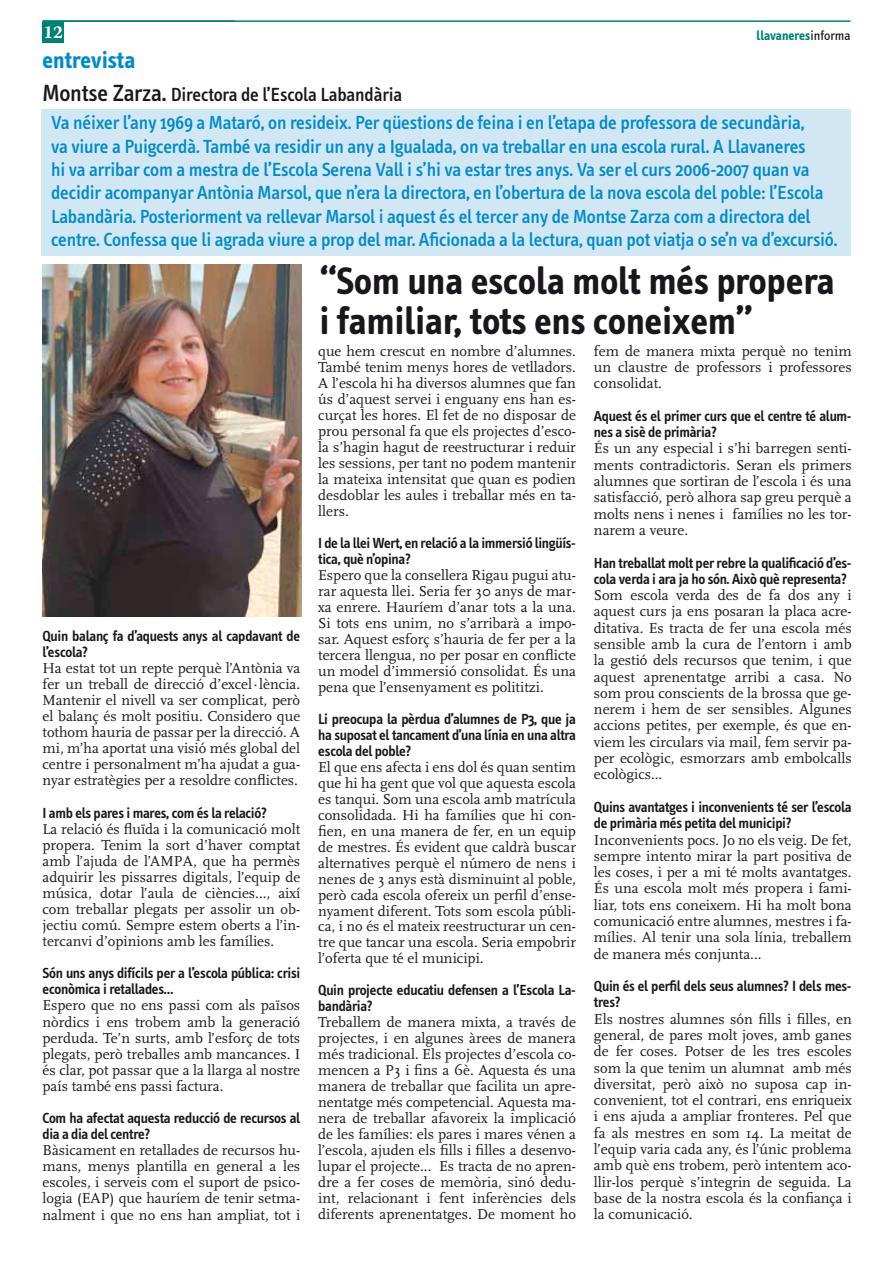
<style>
.page{position:relative;width:893px;height:1263px;background:#fff}
.page>*{position:absolute;margin:0;border:0;box-sizing:border-box;transform-origin:0 0}
.t1{font:700 39px/40.5px "Info Text";color:#1a171c}
.t2{font:700 24px "Info Text";color:#008bca}
.t3{font:500 19.5px/23.4px "Info Text";letter-spacing:-.01em;color:#008bca}
.t4{font:700 18px "Warnock Pro";color:#fff}
.t5{font:15px/16px "Scala";color:#1a171c;text-align:justify}
.t6{font:600 15px/16px "Info Text";letter-spacing:-.02em;color:#1a171c}
.t7{font:700 13.5px "Info Text";color:#008176}
.s1{font-weight:400;color:#1a171c}
.s2{font-size:24px;color:#1a171c}
.s3{color:#1a171c}
</style>
<div class="page">
<hr style="left:43px;top:20px;width:807px;height:2px;background:#008176">
<div style="left:43px;top:22px;width:21px;height:21px;background:#008176"></div>
<div style="left:41px;top:109px;width:809px;height:147px;background:#d1e7f4"></div>
<img style="left:43px;top:264px;width:258px;height:353px">
<p class="t4" style="left:43px;top:21px;width:21px">12</p>
<p class="t7" style="left:757px;top:27px;width:95px">llavaneres<span class="s1">informa</span></p>
<h2 class="t2" style="left:43px;top:46px;width:94px">entrevista</h2>
<h3 class="t3" style="left:51px;top:80px;width:755px;line-height:28.3px;text-indent:-9px"><span class="s2">Montse Zarza.</span> <span class="s3">Directora de l’Escola Labandària<br></span>Va néixer l’any 1969 a Mataró, on resideix. Per qüestions de feina i en l’etapa de professora de secundària,</h3>
<p class="t3" style="left:51px;top:135px;width:788px">va viure a Puigcerdà. També va residir un any a Igualada, on va treballar en una escola rural. A Llavaneres<br>hi va arribar com a mestra de l’Escola Serena Vall i s’hi va estar tres anys. Va ser el curs 2006-2007 quan va decidir acompanyar Antònia Marsol, que n’era la directora, en l’obertura de la nova escola del poble: l’Escola Labandària. Posteriorment va rellevar Marsol i aquest és el tercer any de Montse Zarza com a directora del centre. Confessa que li agrada viure a prop del mar. Aficionada a la lectura, quan pot viatja o se’n va d’excursió.</p>
<p class="t6" style="left:43px;top:628px;width:259px">Quin balanç fa d’aquests anys al capdavant de l’escola?</p>
<p class="t5" style="left:43px;top:660px;width:259px">Ha estat tot un repte perquè l’Antònia va fer un treball de direcció d’excel·lència.<br>Mantenir el nivell va ser complicat, però el balanç és molt positiu. Considero que tothom hauria de passar per la direcció. A mi, m’ha aportat una visió més global del centre i personalment m’ha ajudat a gua&shy;nyar estratègies per a resoldre conflictes.</p>
<p class="t6" style="left:43px;top:805px;width:226px">I amb els pares i mares, com és la relació?</p>
<p class="t5" style="left:43px;top:821px;width:259px">La relació és fluïda i la comunicació molt propera. Tenim la sort d’haver comptat amb l’ajuda de l’AMPA, que ha permès adquirir les pissarres digitals, l’equip de música, dotar l’aula de ciències..., així com treballar plegats per assolir un ob&shy;jectiu comú. Sempre estem oberts a l’in&shy;tercanvi d’opinions amb les famílies.</p>
<p class="t6" style="left:43px;top:965px;width:259px">Són uns anys difícils per a l’escola pública: crisi econòmica i retallades...</p>
<p class="t5" style="left:43px;top:998px;width:259px">Espero que no ens passi com als països nòrdics i ens trobem amb la generació perduda. Te’n surts, amb l’esforç de tots plegats, però treballes amb mancances. I és clar, pot passar que a la llarga al nostre país també ens passi factura.</p>
<p class="t6" style="left:43px;top:1110px;width:259px">Com ha afectat aquesta reducció de recursos al dia a dia del centre?</p>
<p class="t5" style="left:43px;top:1142px;width:259px">Bàsicament en retallades de recursos hu&shy;mans, menys plantilla en general a les escoles, i serveis com el suport de psico&shy;logia (EAP) que hauríem de tenir setma&shy;nalment i que no ens han ampliat, tot i</p>
<h1 class="t1" style="left:319px;top:261px;width:517px">“Som una escola molt més propera i familiar, tots ens coneixem”</h1>
<p class="t5" style="left:318px;top:343px;width:259px">que hem crescut en nombre d’alumnes.<br>També tenim menys hores de vetlladors.<br>A l’escola hi ha diversos alumnes que fan ús d’aquest servei i enguany ens han es&shy;curçat les hores. El fet de no disposar de prou personal fa que els projectes d’esco&shy;la s’hagin hagut de reestructurar i reduir les sessions, per tant no podem mantenir la mateixa intensitat que quan es podien desdoblar les aules i treballar més en ta&shy;llers.</p>
<p class="t6" style="left:318px;top:535px;width:259px">I de la llei Wert, en relació a la immersió lingüís&shy;tica, què n’opina?</p>
<p class="t5" style="left:318px;top:567px;width:259px">Espero que la consellera Rigau pugui atu&shy;rar aquesta llei. Seria fer 30 anys de mar&shy;xa enrere. Hauríem d’anar tots a la una.<br>Si tots ens unim, no s’arribarà a impo&shy;sar. Aquest esforç s’hauria de fer per a la tercera llengua, no per posar en conflicte un model d’immersió consolidat. És una pena que l’ensenyament es polititzi.</p>
<p class="t6" style="left:318px;top:711px;width:259px;text-align:justify">Li preocupa la pèrdua d’alumnes de P3, que ja ha suposat el tancament d’una línia en una altra escola del poble?</p>
<p class="t5" style="left:318px;top:759px;width:259px">El que ens afecta i ens dol és quan sentim que hi ha gent que vol que aquesta escola es tanqui. Som una escola amb matrícula consolidada. Hi ha famílies que hi con&shy;fien, en una manera de fer, en un equip de mestres. És evident que caldrà buscar alternatives perquè el número de nens i nenes de 3 anys està disminuint al poble, però cada escola ofereix un perfil d’ense&shy;nyament diferent. Tots som escola públi&shy;ca, i no és el mateix reestructurar un cen&shy;tre que tancar una escola. Seria empobrir l’oferta que té el municipi.</p>
<p class="t6" style="left:318px;top:982px;width:259px">Quin projecte educatiu defensen a l’Escola La&shy;bandària?</p>
<p class="t5" style="left:318px;top:1015px;width:259px">Treballem de manera mixta, a través de projectes, i en algunes àrees de manera més tradicional. Els projectes d’escola co&shy;mencen a P3 i fins a 6è. Aquesta és una manera de treballar que facilita un apre&shy;nentatge més competencial. Aquesta ma&shy;nera de treballar afavoreix la implicació de les famílies: els pares i mares vénen a l’escola, ajuden els fills i filles a desenvo&shy;lupar el projecte... Es tracta de no apren&shy;dre a fer coses de memòria, sinó dedu&shy;int, relacionant i fent inferències dels diferents aprenentatges. De moment ho</p>
<p class="t5" style="left:594px;top:343px;width:259px">fem de manera mixta perquè no tenim un claustre de professors i professores consolidat.</p>
<p class="t6" style="left:594px;top:408px;width:259px">Aquest és el primer curs que el centre té alum&shy;nes a sisè de primària?</p>
<p class="t5" style="left:594px;top:441px;width:259px">És un any especial i s’hi barregen senti&shy;ments contradictoris. Seran els primers alumnes que sortiran de l’escola i és una satisfacció, però alhora sap greu perquè a molts nens i nenes i famílies no les tor&shy;narem a veure.</p>
<p class="t6" style="left:594px;top:554px;width:259px">Han treballat molt per rebre la qualificació d’es&shy;cola verda i ara ja ho són. Això què representa?</p>
<p class="t5" style="left:594px;top:587px;width:259px">Som escola verda des de fa dos any i aquest curs ja ens posaran la placa acre&shy;ditativa. Es tracta de fer una escola més sensible amb la cura de l’entorn i amb la gestió dels recursos que tenim, i que aquest aprenentatge arribi a casa. No som prou conscients de la brossa que ge&shy;nerem i hem de ser sensibles. Algunes accions petites, per exemple, és que en&shy;viem les circulars via mail, fem servir pa&shy;per ecològic, esmorzars amb embolcalls ecològics...</p>
<p class="t6" style="left:594px;top:799px;width:259px">Quins avantatges i inconvenients té ser l’escola de primària més petita del municipi?</p>
<p class="t5" style="left:594px;top:832px;width:259px">Inconvenients pocs. Jo no els veig. De fet, sempre intento mirar la part positiva de les coses, i per a mi té molts avantatges.<br>És una escola molt més propera i fami&shy;liar, tots ens coneixem. Hi ha molt bona comunicació entre alumnes, mestres i fa&shy;mílies. Al tenir una sola línia, treballem de manera més conjunta...</p>
<p class="t6" style="left:594px;top:978px;width:259px">Quin és el perfil dels seus alumnes? I dels mes&shy;tres?</p>
<p class="t5" style="left:594px;top:1011px;width:259px">Els nostres alumnes són fills i filles, en general, de pares molt joves, amb ganes de fer coses. Potser de les tres escoles som la que tenim un alumnat amb més diversitat, però això no suposa cap in&shy;convenient, tot el contrari, ens enriqueix i ens ajuda a ampliar fronteres. Pel que fa als mestres en som 14. La meitat de l’equip varia cada any, és l’únic problema amb què ens trobem, però intentem aco&shy;llir-los perquè s’integrin de seguida. La base de la nostra escola és la confiança i la comunicació.</p>
</div>
